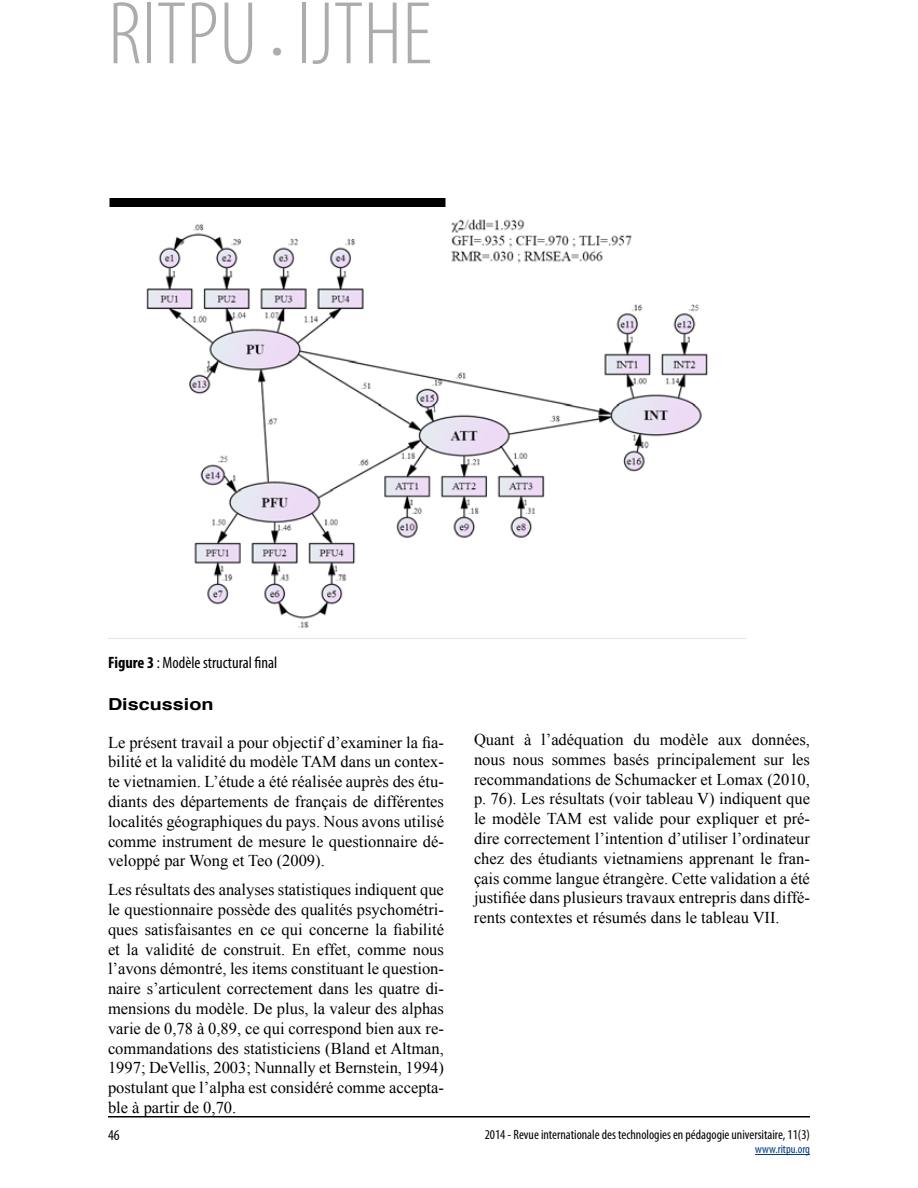
<style>
.page{position:relative;width:918px;height:1188px;background:#fff}
.page>*{position:absolute;margin:0;border:0;box-sizing:border-box;transform-origin:0 0}
.t1{font:300 condensed 90px "Myriad Pro";color:#abacae}
.t2{font:16.5px/19.8px "Times New Roman";color:#000;text-align:justify}
.t3{font:condensed 16.5px "Myriad Pro";color:#000}
.t4{font:700 16.5px "Helvetica";color:#000;scale:1.2 1}
.t5{font:condensed 15px "Myriad Pro";color:#000}
.t6{font:condensed 13.5px "Myriad Pro";color:#000}
.t7{font:condensed 12px "Myriad Pro";color:#003882}
.s1{font-size:45px}
.s2{font-weight:700}
</style>
<div class="page">
<hr style="left:755px;top:1154px;width:55px;height:1px;background:#003882">
<hr style="left:108px;top:1116px;width:702px;height:2px;background:#000">
<div style="left:110px;top:198px;width:336px;height:9px;background:#000"></div>
<img style="left:108px;top:219px;width:638px;height:420px">
<h1 class="t1" style="left:108px;top:-20px;width:325px">RITPU <span class="s1">•</span> IJTHE</h1>
<p class="t3" style="left:108px;top:652px;width:171px"><span class="s2">Figure 3</span> : Modèle structural final</p>
<p class="t4" style="left:108px;top:697px;width:90px">Discussion</p>
<p class="t2" style="left:108px;top:732px;width:338px">Le présent travail a pour objectif d’examiner la fia&shy;bilité et la validité du modèle TAM dans un contex&shy;te vietnamien. L’étude a été réalisée auprès des étu&shy;diants des départements de français de différentes localités géographiques du pays. Nous avons utilisé comme instrument de mesure le questionnaire dé&shy;veloppé par Wong et Teo (2009).</p>
<p class="t2" style="left:108px;top:880px;width:338px">Les résultats des analyses statistiques indiquent que le questionnaire possède des qualités psychométri&shy;ques satisfaisantes en ce qui concerne la fiabilité et la validité de construit. En effet, comme nous l’avons démontré, les items constituant le question&shy;naire s’articulent correctement dans les quatre di&shy;mensions du modèle. De plus, la valeur des alphas varie de 0,78 à 0,89, ce qui correspond bien aux re&shy;commandations des statisticiens (Bland et Altman, 1997; DeVellis, 2003; Nunnally et Bernstein, 1994) postulant que l’alpha est considéré comme accepta&shy;ble à partir de 0,70.</p>
<p class="t5" style="left:108px;top:1126px;width:13px">46</p>
<p class="t2" style="left:474px;top:729px;width:338px">Quant à l’adéquation du modèle aux données, nous nous sommes basés principalement sur les recommandations de Schumacker et Lomax (2010, p. 76). Les résultats (voir tableau V) indiquent que le modèle TAM est valide pour expliquer et pré&shy;dire correctement l’intention d’utiliser l’ordinateur chez des étudiants vietnamiens apprenant le fran&shy;çais comme langue étrangère. Cette validation a été justifiée dans plusieurs travaux entrepris dans diffé&shy;rents contextes et résumés dans le tableau VII.</p>
<p class="t6" style="left:485px;top:1126px;width:327px">2014 - Revue internationale des technologies en pédagogie universitaire, 11(3)</p>
<p class="t7" style="left:755px;top:1142px;width:56px">www.ritpu.org</p>
</div>
